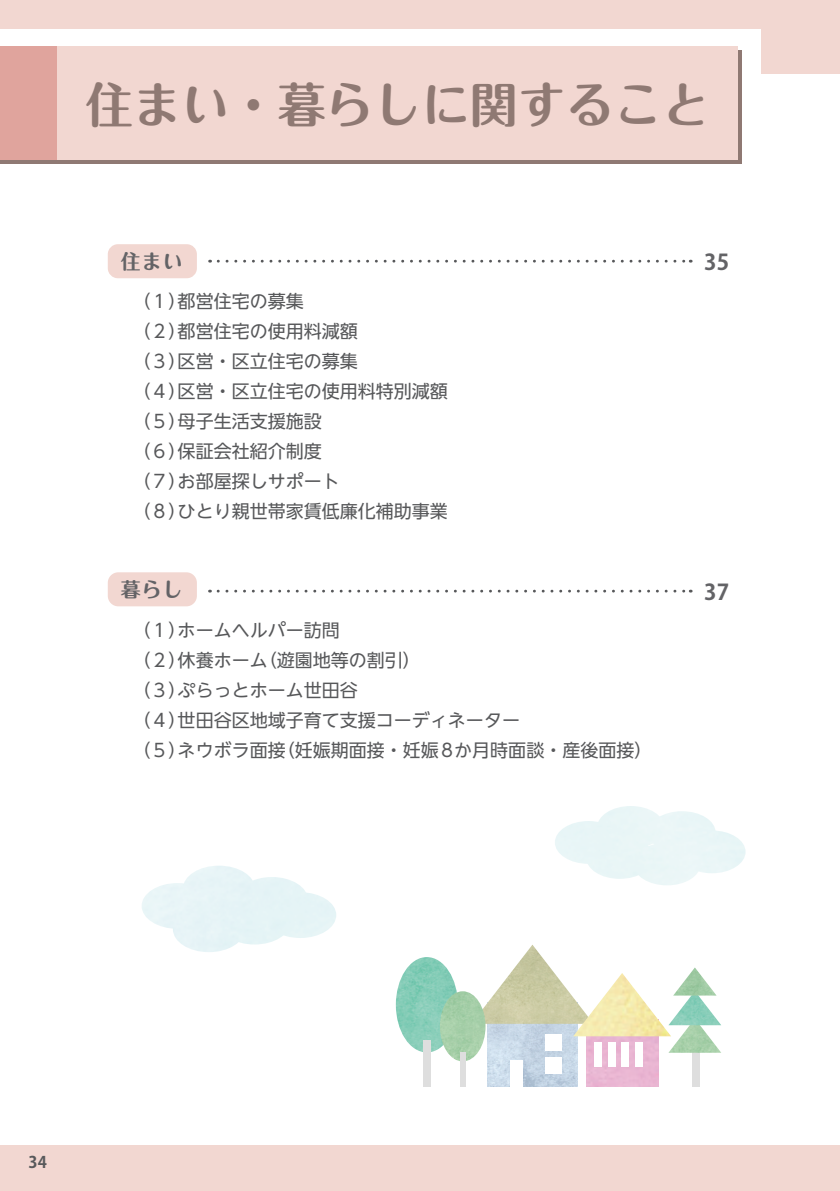
<style>
.page{position:relative;width:840px;height:1191px;background:#fff}
.page>*{position:absolute;margin:0;border:0;box-sizing:border-box;transform-origin:0 0}
.t1{font:700 48px "Maru Fo Pro";color:#8f7973}
.t2{font:700 21.8px "Koz Go Pr 6 N";color:#636366}
.t3{font:700 20px "Maru Fo Pro";letter-spacing:.05em;color:#636366}
.t4{font:18px/30px "UD Shin Go NT Pr 6";color:#57585a}
.t5{font:700 16px "Koz Go Pro";color:#58595b}
</style>
<div class="page">
<div style="left:0;top:0;width:839px;height:45px;background:#f2d7d1"></div>
<div style="left:0;top:11px;width:839px;height:63px;background:#f2d7d1"></div>
<div style="left:0;top:1145px;width:839px;height:46px;background:#f2d7d1"></div>
<div style="left:0;top:28px;width:759px;height:114px;background:#fff"></div>
<div style="left:0;top:50px;width:741px;height:114px;background:linear-gradient(to right,#8f7973,#8f7973)"></div>
<div style="left:0;top:46px;width:737px;height:113px;background:#f2d7d1"></div>
<div style="left:0;top:46px;width:56px;height:113px;background:#e0a49d"></div>
<div style="left:108px;top:244px;width:89px;height:34px;background:#f2d7d1;border-radius:10px"></div>
<div style="left:108px;top:572px;width:89px;height:34px;background:#f2d7d1;border-radius:10px"></div>
<svg style="left:218px;top:260px;width:472px;height:2px"></svg>
<svg style="left:218px;top:589px;width:472px;height:3px"></svg>
<svg style="left:487px;top:1052px;width:90px;height:34px;background:#c5d6e5"></svg>
<div style="left:510px;top:1059px;width:13px;height:27px;background:#fff"></div>
<div style="left:545px;top:1057px;width:17px;height:17px;background:#fff"></div>
<div style="left:586px;top:1019px;width:71px;height:67px;background:#eab6d3"></div>
<div style="left:594px;top:1042px;width:7px;height:24px;background:#fff"></div>
<div style="left:607px;top:1042px;width:7px;height:24px;background:#fff"></div>
<div style="left:621px;top:1042px;width:7px;height:24px;background:#fff"></div>
<div style="left:635px;top:1042px;width:7px;height:24px;background:#fff"></div>
<svg style="left:395px;top:957px;width:62px;height:95px;background:#87cdb8"></svg>
<div style="left:423px;top:1039px;width:8px;height:47px;background:#dedede"></div>
<div style="left:439px;top:991px;width:46px;height:70px;background:#a5cea8;border-radius:50%"></div>
<div style="left:460px;top:1052px;width:5px;height:34px;background:#dedede"></div>
<div style="left:691px;top:1039px;width:8px;height:47px;background:#dedede"></div>
<svg style="left:471px;top:945px;width:249px;height:107px"></svg>
<div style="left:183px;top:865px;width:72px;height:46px;background:#e7f4f7;border-radius:50%"></div>
<div style="left:141px;top:883px;width:72px;height:45px;background:#e9f5f7;border-radius:50%"></div>
<div style="left:173px;top:906px;width:72px;height:46px;background:#e6f4f6;border-radius:50%"></div>
<div style="left:218px;top:898px;width:72px;height:46px;background:#e5f4f6;border-radius:50%"></div>
<div style="left:236px;top:877px;width:72px;height:45px;background:#e5f4f6;border-radius:50%"></div>
<div style="left:264px;top:892px;width:72px;height:46px;background:#e5f4f6;border-radius:50%"></div>
<div style="left:554px;top:821px;width:68px;height:43px;background:#e8f5f7;border-radius:50%"></div>
<div style="left:596px;top:806px;width:68px;height:43px;background:#e9f6f6;border-radius:50%"></div>
<div style="left:648px;top:811px;width:67px;height:43px;background:#eaf6f7;border-radius:50%"></div>
<div style="left:677px;top:830px;width:68px;height:43px;background:#e9f6f7;border-radius:50%"></div>
<div style="left:633px;top:842px;width:67px;height:43px;background:#ebf6f7;border-radius:50%"></div>
<div style="left:585px;top:836px;width:68px;height:43px;background:#e9f6f6;border-radius:50%"></div>
<h1 class="t1" style="left:85px;top:66px;width:626px">住まい・暮らしに関すること</h1>
<p class="t3" style="left:121px;top:245px;width:63px">住まい</p>
<p class="t4" style="left:132px;top:285px;width:316px">（１）都営住宅の募集<br>（２）都営住宅の使用料減額<br>（３）区営・区立住宅の募集<br>（４）区営・区立住宅の使用料特別減額（５）母子生活支援施設<br>（６）保証会社紹介制度<br>（７）お部屋探しサポート<br>（８）ひとり親世帯家賃低廉化補助事業</p>
<p class="t3" style="left:121px;top:573px;width:84px">暮らし　</p>
<p class="t4" style="left:132px;top:614px;width:521px">（１）ホームヘルパー訪問<br>（２）休養ホーム（遊園地等の割引）<br>（３）ぷらっとホーム世田谷<br>（４）世田谷区地域子育て支援コーディネーター<br>（５）ネウボラ面接（妊娠期面接・妊娠８か月時面談・産後面接）</p>
<p class="t2" style="left:703px;top:250px;width:26px">35</p>
<p class="t2" style="left:703px;top:580px;width:26px">37</p>
<p class="t5" style="left:28px;top:1152px;width:20px">34</p>
</div>
